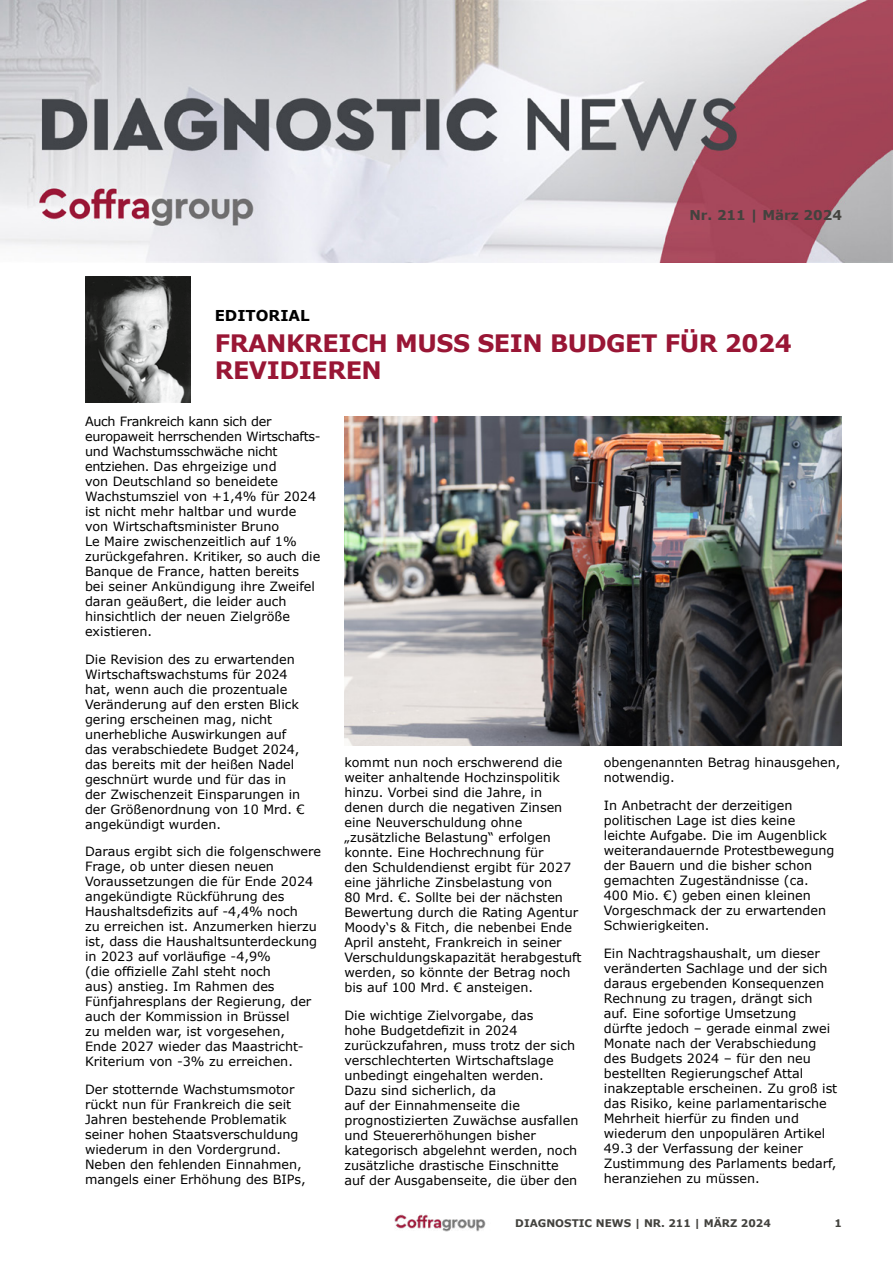
<style>
.page{position:relative;width:893px;height:1263px;background:#fff}
.page>*{position:absolute;margin:0;border:0;box-sizing:border-box;transform-origin:0 0}
.t1{font:700 24px/27px "MS Reference Sans Serif";letter-spacing:-.02em;color:#991635}
.t2{font:700 15px "MS Reference Sans Serif";color:#000}
.t3{font:700 13.5px "MS Reference Sans Serif";color:#43423e}
.t4{font:12.75px/15px "MS Reference Sans Serif";color:#000}
.t5{font:700 10.5px "MS Reference Sans Serif";color:#43423e}
</style>
<div class="page">
<img style="left:0;top:0;width:893px;height:262px">
<img style="left:85px;top:276px;width:105px;height:126px">
<img style="left:344px;top:416px;width:498px;height:329px">
<img style="left:394px;top:1214px;width:92px;height:18px">
<p class="t3" style="left:689px;top:209px;width:154px">Nr. 211 | März 2024</p>
<p class="t2" style="left:215px;top:308px;width:96px">EDITORIAL</p>
<h1 class="t1" style="left:215px;top:331px;width:579px">FRANKREICH MUSS SEIN BUDGET FÜR 2024<br>REVIDIEREN</h1>
<p class="t4" style="left:85px;top:415px;width:237px">Auch Frankreich kann sich der europaweit herrschenden Wirtschafts&shy;und Wachstumsschwäche nicht entziehen. Das ehrgeizige und<br>von Deutschland so beneidete<br>Wachstumsziel von +1,4% für 2024 ist nicht mehr haltbar und wurde von Wirtschaftsminister Bruno<br>Le Maire zwischenzeitlich auf 1% zurückgefahren. Kritiker, so auch die<br>Banque de France, hatten bereits bei seiner Ankündigung ihre Zweifel daran geäußert, die leider auch hinsichtlich der neuen Zielgröße existieren.</p>
<p class="t4" style="left:85px;top:652px;width:221px">Die Revision des zu erwartenden<br>Wirtschaftswachstums für 2024 hat, wenn auch die prozentuale<br>Veränderung auf den ersten Blick gering erscheinen mag, nicht unerhebliche Auswirkungen auf das verabschiedete Budget 2024, das bereits mit der heißen Nadel geschnürt wurde und für das in der Zwischenzeit Einsparungen in der Größenordnung von 10 Mrd. € angekündigt wurden.</p>
<p class="t4" style="left:85px;top:845px;width:238px">Daraus ergibt sich die folgenschwere<br>Frage, ob unter diesen neuen<br>Voraussetzungen die für Ende 2024 angekündigte Rückführung des<br>Haushaltsdefizits auf -4,4% noch<br>zu erreichen ist. Anzumerken hierzu ist, dass die Haushaltsunterdeckung in 2023 auf vorläufige -4,9%<br>(die offizielle Zahl steht noch<br>aus) anstieg. Im Rahmen des<br>Fünfjahresplans der Regierung, der auch der Kommission in Brüssel<br>zu melden war, ist vorgesehen,<br>Ende 2027 wieder das Maastricht-<br>Kriterium von -3% zu erreichen.</p>
<p class="t4" style="left:85px;top:1083px;width:222px">Der stotternde Wachstumsmotor rückt nun für Frankreich die seit<br>Jahren bestehende Problematik seiner hohen Staatsverschuldung wiederum in den Vordergrund.<br>Neben den fehlenden Einnahmen, mangels einer Erhöhung des BIPs,</p>
<p class="t4" style="left:344px;top:756px;width:239px">kommt nun noch erschwerend die weiter anhaltende Hochzinspolitik hinzu. Vorbei sind die Jahre, in denen durch die negativen Zinsen eine Neuverschuldung ohne „zusätzliche Belastung“ erfolgen konnte. Eine Hochrechnung für<br>den Schuldendienst ergibt für 2027 eine jährliche Zinsbelastung von<br>80 Mrd. €. Sollte bei der nächsten Bewertung durch die Rating Agentur Moody‘s &amp; Fitch, die nebenbei Ende April ansteht, Frankreich in seiner Verschuldungskapazität herabgestuft werden, so könnte der Betrag noch bis auf 100 Mrd. € ansteigen.</p>
<p class="t4" style="left:344px;top:1009px;width:235px">Die wichtige Zielvorgabe, das<br>hohe Budgetdefizit in 2024 zurückzufahren, muss trotz der sich verschlechterten Wirtschaftslage unbedingt eingehalten werden.<br>Dazu sind sicherlich, da<br>auf der Einnahmenseite die prognostizierten Zuwächse ausfallen und Steuererhöhungen bisher kategorisch abgelehnt werden, noch zusätzliche drastische Einschnitte auf der Ausgabenseite, die über den</p>
<p class="t4" style="left:604px;top:756px;width:238px">obengenannten Betrag hinausgehen, notwendig.</p>
<p class="t4" style="left:604px;top:799px;width:232px">In Anbetracht der derzeitigen politischen Lage ist dies keine leichte Aufgabe. Die im Augenblick weiterandauernde Protestbewegung der Bauern und die bisher schon gemachten Zugeständnisse (ca.<br>400 Mio. €) geben einen kleinen<br>Vorgeschmack der zu erwartenden<br>Schwierigkeiten.</p>
<p class="t4" style="left:604px;top:946px;width:235px">Ein Nachtragshaushalt, um dieser veränderten Sachlage und der sich daraus ergebenden Konsequenzen<br>Rechnung zu tragen, drängt sich auf. Eine sofortige Umsetzung dürfte jedoch – gerade einmal zwei<br>Monate nach der Verabschiedung des Budgets 2024 – für den neu bestellten Regierungschef Attal inakzeptable erscheinen. Zu groß ist das Risiko, keine parlamentarische<br>Mehrheit hierfür zu finden und wiederum den unpopulären Artikel<br>49.3 der Verfassung der keiner<br>Zustimmung des Parlaments bedarf, heranziehen zu müssen.</p>
<p class="t5" style="left:515px;top:1218px;width:257px">DIAGNOSTIC NEWS | NR. 211 | MÄRZ 2024</p>
<p class="t5" style="left:834px;top:1218px;width:9px">1</p>
</div>
